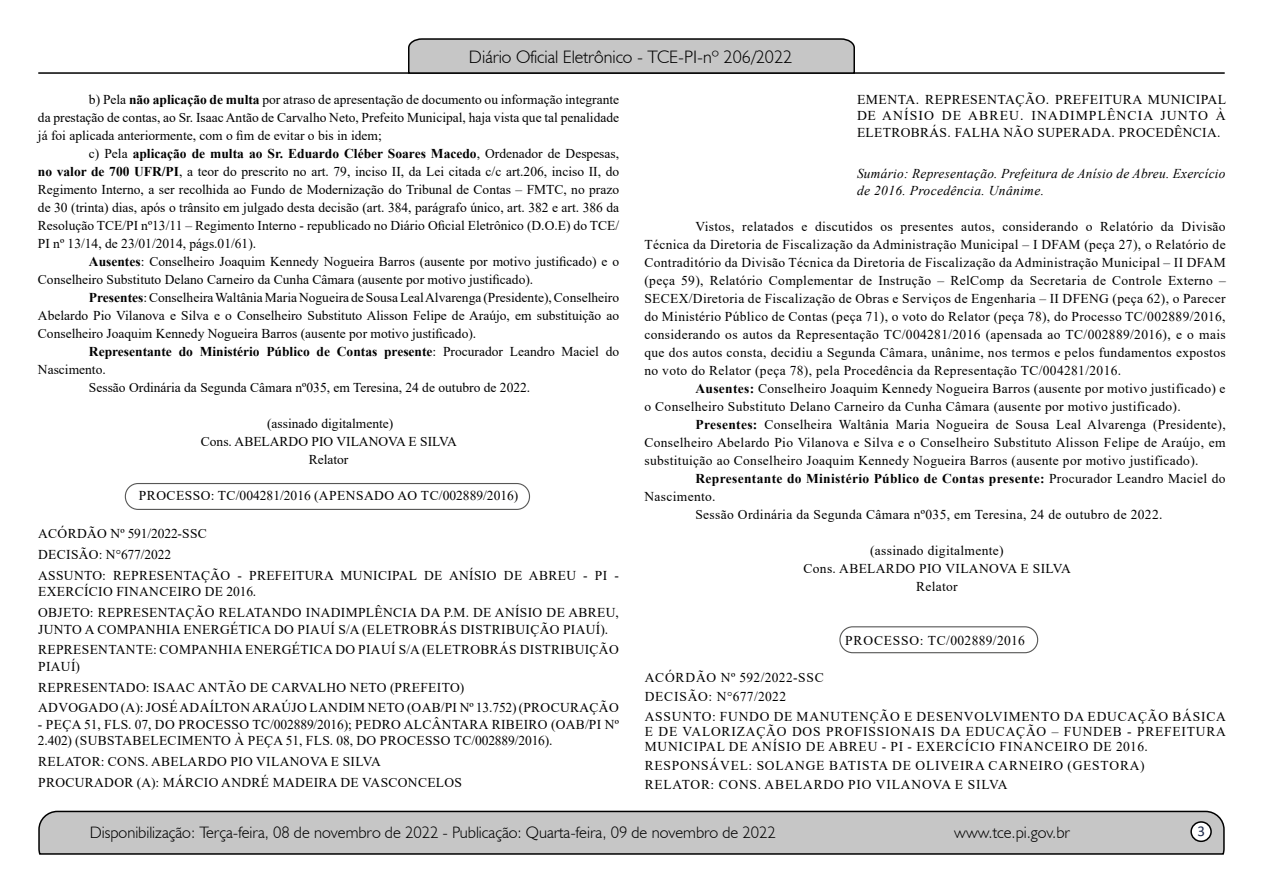
<style>
.page{position:relative;width:1263px;height:893px;background:#fff}
.page>*{position:absolute;margin:0;border:0;box-sizing:border-box;transform-origin:0 0}
.t1{font:300 18px "Humanist 521 BT";color:#000}
.t2{font:300 16.5px "Humanist 521 BT";color:#000}
.t3{font:15px "Calibri";color:#212d4c}
.t4{font:13.5px/18px "Times New Roman";letter-spacing:.025em;color:#000}
.t5{font:13.5px/19.2px "Times New Roman";letter-spacing:.06em;color:#000}
.t6{font:13.5px/18px "Times New Roman";color:#000}
.t7{font:italic 13.5px/16.5px "Times New Roman";letter-spacing:.02em;color:#000}
.t8{font:700 13.5px "Times New Roman";letter-spacing:.005em;color:#000}
.t9{font:700 13.5px "Times New Roman";letter-spacing:.025em;color:#000}
.t10{font:13.5px "Times New Roman";letter-spacing:.045em;color:#000}
.s1{font-weight:700}
.s2{font-weight:400}
</style>
<div class="page">
<svg style="left:38px;top:810px;width:1187px;height:45px"></svg>
<div style="left:1191px;top:822px;width:20px;height:19px;background:#fff;border-radius:50%"></div>
<div style="left:1190px;top:821px;width:22px;height:21px;border:2px solid #000;border-radius:50%"></div>
<hr style="left:38px;top:72px;width:1187px;height:2px;background:#000">
<svg style="left:407px;top:38px;width:449px;height:36px"></svg>
<div style="left:125px;top:483px;width:405px;height:27px;border:1px solid #575756;border-radius:13px"></div>
<div style="left:839px;top:626px;width:199px;height:27px;border:1px solid #575756;border-radius:13px"></div>
<h1 class="t1" style="left:469px;top:46px;width:325px">Diário Oficial Eletrônico - TCE-PI-nº 206/2022</h1>
<p class="t4" style="left:38px;top:90px;width:583px;text-align:justify;text-indent:51px">b) Pela <span class="s1">não aplicação de multa</span> por atraso de apresentação de documento ou informação integrante da prestação de contas, ao Sr. Isaac Antão de Carvalho Neto, Prefeito Municipal, haja vista que tal penalidade já foi aplicada anteriormente, com o fim de evitar o bis in idem;</p>
<p class="t4" style="left:38px;top:144px;width:583px;text-align:justify;text-indent:51px">c) Pela <span class="s1">aplicação de multa ao Sr. Eduardo Cléber Soares Macedo</span>, Ordenador de Despesas, <span class="s1">no valor de 700 UFR/PI</span>, a teor do prescrito no art. 79, inciso II, da Lei citada c/c art.206, inciso II, do Regimento Interno, a ser recolhida ao Fundo de Modernização do Tribunal de Contas – FMTC, no prazo de 30 (trinta) dias, após o trânsito em julgado desta decisão (art. 384, parágrafo único, art. 382 e art. 386 da Resolução TCE/PI nº13/11 – Regimento Interno - republicado no Diário Oficial Eletrônico (D.O.E) do TCE/ PI nº 13/14, de 23/01/2014, págs.01/61).</p>
<p class="t6" style="left:38px;top:252px;width:583px;text-indent:51px"><span class="s1">Ausentes</span>: Conselheiro Joaquim Kennedy Nogueira Barros (ausente por motivo justificado) e o<br>Conselheiro Substituto Delano Carneiro da Cunha Câmara (ausente por motivo justificado).</p>
<p class="t4" style="left:38px;top:288px;width:583px;text-align:justify;text-indent:51px"><span class="s1">Presentes</span>: Conselheira Waltânia Maria Nogueira de Sousa Leal Alvarenga (Presidente), Conselheiro Abelardo Pio Vilanova e Silva e o Conselheiro Substituto Alisson Felipe de Araújo, em substituição ao Conselheiro Joaquim Kennedy Nogueira Barros (ausente por motivo justificado).</p>
<p class="t8" style="left:89px;top:341px;width:532px">Representante do Ministério Público de Contas presente<span class="s2">: Procurador Leandro Maciel do</span></p>
<p class="t6" style="left:38px;top:360px;width:69px">Nascimento.</p>
<p class="t6" style="left:89px;top:378px;width:443px">Sessão Ordinária da Segunda Câmara nº035, em Teresina, 24 de outubro de 2022.</p>
<p class="t6" style="left:201px;top:414px;width:258px;text-align:center">(assinado digitalmente)<br>Cons. ABELARDO PIO VILANOVA E SILVA<br>Relator</p>
<p class="t4" style="left:139px;top:486px;width:381px">PROCESSO: TC/004281/2016 (APENSADO AO TC/002889/2016)</p>
<p class="t4" style="left:38px;top:523px;width:582px;line-height:20.7px">ACÓRDÃO Nº 591/2022-SSC<br>DECISÃO: N°677/2022<br>ASSUNTO: REPRESENTAÇÃO - PREFEITURA MUNICIPAL DE ANÍSIO DE ABREU - PI -</p>
<p class="t4" style="left:38px;top:581px;width:582px;line-height:20.7px">EXERCÍCIO FINANCEIRO DE 2016.<br>OBJETO: REPRESENTAÇÃO RELATANDO INADIMPLÊNCIA DA P.M. DE ANÍSIO DE ABREU,</p>
<p class="t4" style="left:38px;top:618px;width:582px;line-height:20.7px">JUNTO A COMPANHIA ENERGÉTICA DO PIAUÍ S/A (ELETROBRÁS DISTRIBUIÇÃO PIAUÍ).<br>REPRESENTANTE: COMPANHIA ENERGÉTICA DO PIAUÍ S/A (ELETROBRÁS DISTRIBUIÇÃO</p>
<p class="t4" style="left:38px;top:656px;width:582px;line-height:20.7px">PIAUÍ)<br>REPRESENTADO: ISAAC ANTÃO DE CARVALHO NETO (PREFEITO)<br>ADVOGADO (A): JOSÉ ADAÍLTON ARAÚJO LANDIM NETO (OAB/PI Nº 13.752) (PROCURAÇÃO</p>
<p class="t4" style="left:38px;top:716px;width:583px;line-height:16.5px">- PEÇA 51, FLS. 07, DO PROCESSO TC/002889/2016); PEDRO ALCÂNTARA RIBEIRO (OAB/PI Nº<br>2.402) (SUBSTABELECIMENTO À PEÇA 51, FLS. 08, DO PROCESSO TC/002889/2016).</p>
<p class="t4" style="left:38px;top:751px;width:425px;line-height:20.7px">RELATOR: CONS. ABELARDO PIO VILANOVA E SILVA<br>PROCURADOR (A): MÁRCIO ANDRÉ MADEIRA DE VASCONCELOS</p>
<p class="t4" style="left:857px;top:91px;width:371px;line-height:16.5px;text-align:justify">EMENTA. REPRESENTAÇÃO. PREFEITURA MUNICIPAL DE ANÍSIO DE ABREU. INADIMPLÊNCIA JUNTO À ELETROBRÁS. FALHA NÃO SUPERADA. PROCEDÊNCIA.</p>
<p class="t7" style="left:857px;top:165px;width:370px">Sumário: Representação. Prefeitura de Anísio de Abreu. Exercício de 2016. Procedência. Unânime.</p>
<p class="t4" style="left:644px;top:217px;width:583px;text-align:justify;text-indent:51px">Vistos, relatados e discutidos os presentes autos, considerando o Relatório da Divisão Técnica da Diretoria de Fiscalização da Administração Municipal – I DFAM (peça 27), o Relatório de Contraditório da Divisão Técnica da Diretoria de Fiscalização da Administração Municipal – II DFAM (peça 59), Relatório Complementar de Instrução – RelComp da Secretaria de Controle Externo – SECEX/Diretoria de Fiscalização de Obras e Serviços de Engenharia – II DFENG (peça 62), o Parecer do Ministério Público de Contas (peça 71), o voto do Relator (peça 78), do Processo TC/002889/2016, considerando os autos da Representação TC/004281/2016 (apensada ao TC/002889/2016), e o mais que dos autos consta, decidiu a Segunda Câmara, unânime, nos termos e pelos fundamentos expostos no voto do Relator (peça 78), pela Procedência da Representação TC/004281/2016.</p>
<p class="t4" style="left:644px;top:379px;width:583px;text-indent:51px"><span class="s1">Ausentes:</span> Conselheiro Joaquim Kennedy Nogueira Barros (ausente por motivo justificado) e o Conselheiro Substituto Delano Carneiro da Cunha Câmara (ausente por motivo justificado).</p>
<p class="t4" style="left:644px;top:415px;width:583px;text-align:justify;text-indent:51px"><span class="s1">Presentes:</span> Conselheira Waltânia Maria Nogueira de Sousa Leal Alvarenga (Presidente), Conselheiro Abelardo Pio Vilanova e Silva e o Conselheiro Substituto Alisson Felipe de Araújo, em substituição ao Conselheiro Joaquim Kennedy Nogueira Barros (ausente por motivo justificado).</p>
<p class="t9" style="left:695px;top:469px;width:532px">Representante do Ministério Público de Contas presente: <span class="s2">Procurador Leandro Maciel do</span></p>
<p class="t4" style="left:644px;top:487px;width:73px">Nascimento.</p>
<p class="t4" style="left:695px;top:505px;width:468px">Sessão Ordinária da Segunda Câmara nº035, em Teresina, 24 de outubro de 2022.</p>
<p class="t4" style="left:803px;top:541px;width:269px;text-align:center">(assinado digitalmente)<br>Cons. ABELARDO PIO VILANOVA E SILVA<br>Relator</p>
<p class="t10" style="left:845px;top:631px;width:181px">PROCESSO: TC/002889/2016</p>
<p class="t5" style="left:645px;top:667px;width:583px">ACÓRDÃO Nº 592/2022-SSC<br>DECISÃO: N°677/2022<br>ASSUNTO: FUNDO DE MANUTENÇÃO E DESENVOLVIMENTO DA EDUCAÇÃO BÁSICA</p>
<p class="t5" style="left:645px;top:723px;width:583px;line-height:15px">E DE VALORIZAÇÃO DOS PROFISSIONAIS DA EDUCAÇÃO – FUNDEB - PREFEITURA<br>MUNICIPAL DE ANÍSIO DE ABREU - PI - EXERCÍCIO FINANCEIRO DE 2016.</p>
<p class="t5" style="left:645px;top:755px;width:501px">RESPONSÁVEL: SOLANGE BATISTA DE OLIVEIRA CARNEIRO (GESTORA)<br>RELATOR: CONS. ABELARDO PIO VILANOVA E SILVA</p>
<p class="t2" style="left:90px;top:822px;width:688px">Disponibilização: Terça-feira, 08 de novembro de 2022 - Publicação: Quarta-feira, 09 de novembro de 2022</p>
<p class="t2" style="left:954px;top:822px;width:117px">www.tce.pi.gov.br</p>
<p class="t3" style="left:1197px;top:821px;width:9px">3</p>
</div>
